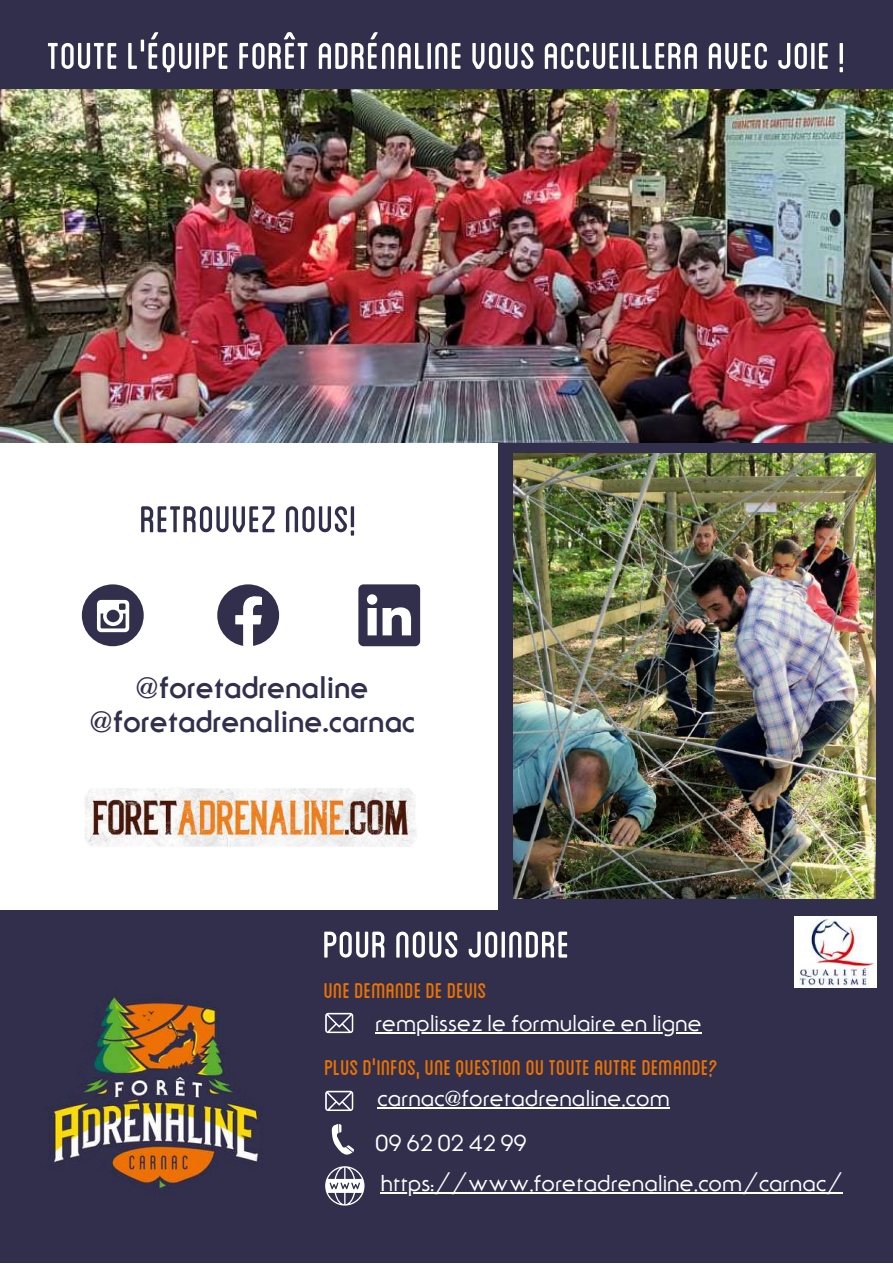
<style>
.page{position:relative;width:893px;height:1264px;background:#fff}
.page>*{position:absolute;margin:0;border:0;box-sizing:border-box;transform-origin:0 0}
.t1{font:52.5px "Blanch Caps";color:#fff}
.t2{font:52.5px "Blanch Caps";color:#312f4c}
.t3{font:30px "Blanch Caps";color:#ed7203}
.t4{font:700 28.5px/33.6px "Serif Gothic";color:#312f4c;text-align:center}
.t5{font:21px "Serif Gothic";color:#fff}
</style>
<div class="page">
<div style="left:0;top:910px;width:892px;height:352px;background:#312f4c"></div>
<svg style="left:325px;top:1012px;width:28px;height:21px"></svg>
<svg style="left:332px;top:1124px;width:22px;height:31px"></svg>
<svg style="left:325px;top:1090px;width:28px;height:20px"></svg>
<svg style="left:325px;top:1166px;width:39px;height:39px"></svg>
<div style="left:498px;top:214px;width:394px;height:702px;background:#312f4c"></div>
<div style="left:0;top:0;width:892px;height:116px;background:#312f4c"></div>
<img style="left:0;top:89px;width:892px;height:353px">
<img style="left:46px;top:995px;width:215px;height:195px">
<img style="left:84px;top:788px;width:333px;height:59px">
<img style="left:513px;top:453px;width:362px;height:446px">
<div style="left:82px;top:584px;width:62px;height:62px;background:#312f4c;border-radius:50%"></div>
<svg style="left:97px;top:600px;width:32px;height:32px"></svg>
<svg style="left:217px;top:584px;width:62px;height:62px"></svg>
<svg style="left:358px;top:584px;width:62px;height:62px"></svg>
<img style="left:794px;top:916px;width:82px;height:71px">
<hr style="left:380px;top:1192px;width:462px;height:1px;background:#fff">
<hr style="left:377px;top:1107px;width:292px;height:1px;background:#fff">
<hr style="left:375px;top:1031px;width:326px;height:2px;background:#fff">
<h1 class="t1" style="left:47px;top:23px;width:800px">toute l'équipe forêtadrénalinevousaccueilleraavecjoie !</h1>
<h1 class="t2" style="left:140px;top:486px;width:218px">retrouveznous!</h1>
<h3 class="t4" style="left:90px;top:670px;width:326px">@foretadrenaline @foretadrenaline.carnac</h3>
<h1 class="t1" style="left:323px;top:911px;width:249px">Pournousjoindre</h1>
<h2 class="t3" style="left:324px;top:971px;width:164px">Unedemandededevis</h2>
<p class="t5" style="left:375px;top:1009px;width:328px">remplissez le formulaire en ligne</p>
<h2 class="t3" style="left:324px;top:1049px;width:395px">Plusd'infos,unequestionoutouteautredemande?</h2>
<p class="t5" style="left:377px;top:1084px;width:294px">carnac@foretadrenaline.com</p>
<p class="t5" style="left:375px;top:1128px;width:153px">09 62 02 42 99</p>
<p class="t5" style="left:380px;top:1169px;width:464px">https://www.foretadrenaline.com/carnac/</p>
</div>
